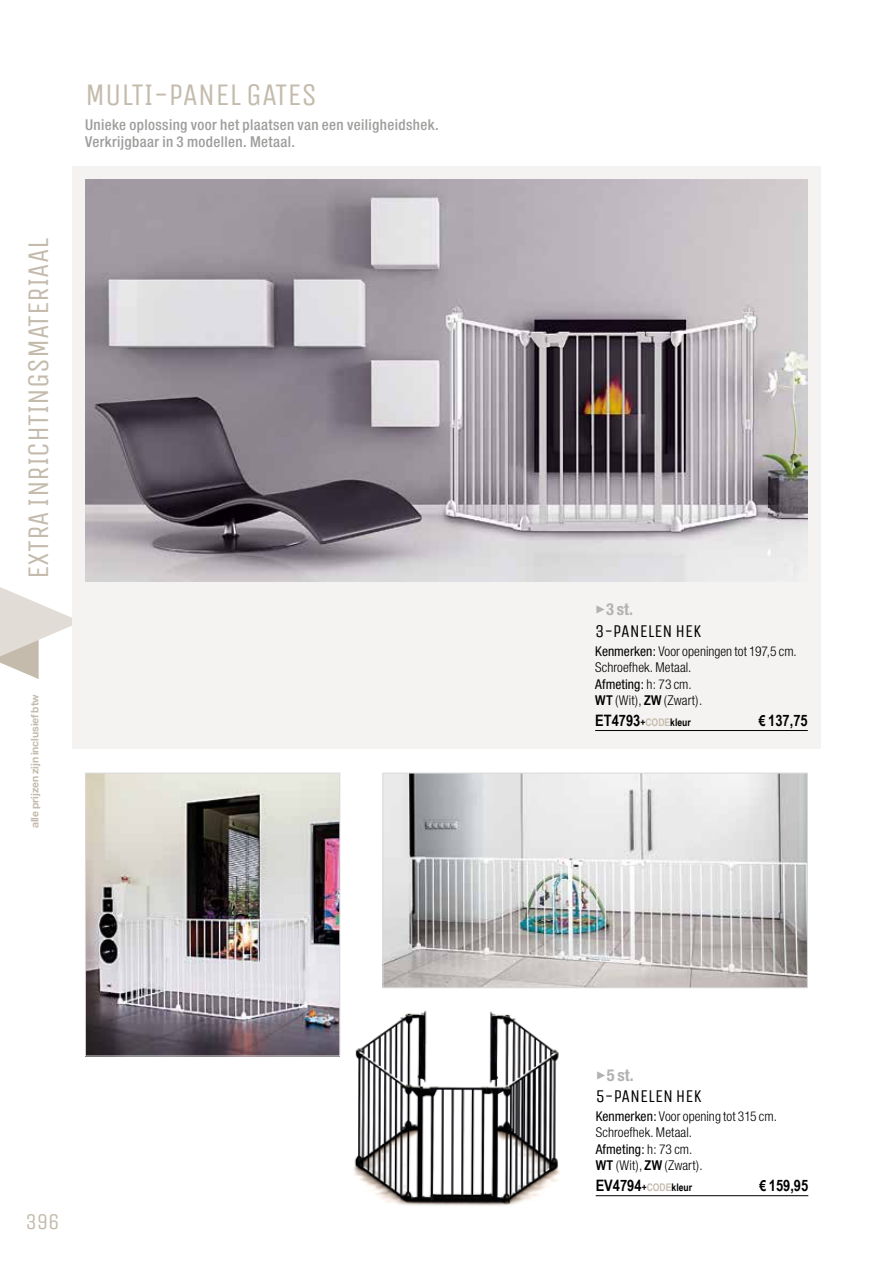
<style>
.page{position:relative;width:893px;height:1263px;background:#fff}
.page>*{position:absolute;margin:0;border:0;box-sizing:border-box;transform-origin:0 0}
.t1{font:31.5px "Unica One";color:#c4bbad}
.t2{font:30px "Unica One";color:#c4bbad}
.t3{font:22.5px "Unica One";color:#c4bbad}
.t4{font:18px "Unica One";color:#000}
.t5{font:700 condensed 16.5px "Helvetica Neue";color:#b3b2b2}
.t6{font:700 15.75px "Arial Narrow";color:#000}
.t7{font:500 condensed 15px/16.5px "Helvetica Neue";letter-spacing:.025em;color:#9d9d9c}
.t8{font:300 condensed 13.5px/16.5px "Helvetica Neue";letter-spacing:.005em;color:#000}
.t9{font:700 10.5px "Helvetica Neue";letter-spacing:-.01em;color:#c4bbad}
.s1{font-weight:400}
.s2{font-family:"Arial Narrow";font-weight:700;font-stretch:normal}
.s3{font-size:10.5px}
.s4{font-size:10.5px;color:#c4bbad}
.s5{font-size:15px}
</style>
<div class="page">
<svg style="left:0;top:587px;width:72px;height:92px"></svg>
<div style="left:72px;top:166px;width:749px;height:582px;background:#f5f3f1"></div>
<hr style="left:595px;top:730px;width:213px;height:1px;background:#000">
<hr style="left:596px;top:1195px;width:212px;height:1px;background:#000">
<img style="left:85px;top:179px;width:723px;height:403px">
<img style="left:385px;top:775px;width:421px;height:211px">
<div style="left:383px;top:773px;width:425px;height:215px;border:1px solid #dadada"></div>
<img style="left:307px;top:990px;width:292px;height:216px">
<img style="left:87px;top:775px;width:251px;height:279px">
<div style="left:85px;top:773px;width:255px;height:283px;border:1px solid #dadada"></div>
<h2 class="t2" style="left:21px;top:579px;width:343px;rotate:-90deg">EXTRA INRICHTINGSMATERIAAL</h2>
<h1 class="t1" style="left:85px;top:77px;width:234px">MULTI-PANEL GATES</h1>
<p class="t7" style="left:85px;top:117px;width:355px">Unieke oplossing voor het plaatsen van een veiligheidshek.<br>Verkrijgbaar in 3 modellen. Metaal.</p>
<p class="t9" style="left:28px;top:828px;width:136px;rotate:-90deg">alle prijzen zijn inclusief btw</p>
<h3 class="t3" style="left:26px;top:1208px;width:35px">396</h3>
<p class="t5" style="left:595px;top:599px;width:39px">✓3 st.</p>
<h3 class="t4" style="left:595px;top:620px;width:108px">3-PANELEN HEK</h3>
<p class="t8" style="left:595px;top:642px;width:203px"><span class="s1">Kenmerken:</span> Voor openingen tot 197,5 cm.<br>Schroefhek. Metaal.<br><span class="s1">Afmeting:</span> h: 73 cm.<br><span class="s2">WT</span> (Wit), <span class="s2">ZW</span> (Zwart).</p>
<p class="t6" style="left:595px;top:708px;width:97px">ET4793<span class="s3">+</span><span class="s4">CODE</span><span class="s3">kleur</span></p>
<p class="t6" style="left:759px;top:708px;width:50px"><span class="s5">€</span> 137,75</p>
<p class="t5" style="left:596px;top:1065px;width:39px">✓5 st.</p>
<h3 class="t4" style="left:596px;top:1086px;width:108px">5-PANELEN HEK</h3>
<p class="t8" style="left:596px;top:1108px;width:183px"><span class="s1">Kenmerken:</span> Voor opening tot 315 cm.<br>Schroefhek. Metaal.<br><span class="s1">Afmeting:</span> h: 73 cm.<br><span class="s2">WT</span> (Wit), <span class="s2">ZW</span> (Zwart).</p>
<p class="t6" style="left:596px;top:1173px;width:98px">EV4794<span class="s3">+</span><span class="s4">CODE</span><span class="s3">kleur</span></p>
<p class="t6" style="left:759px;top:1173px;width:50px"><span class="s5">€</span> 159,95</p>
</div>
